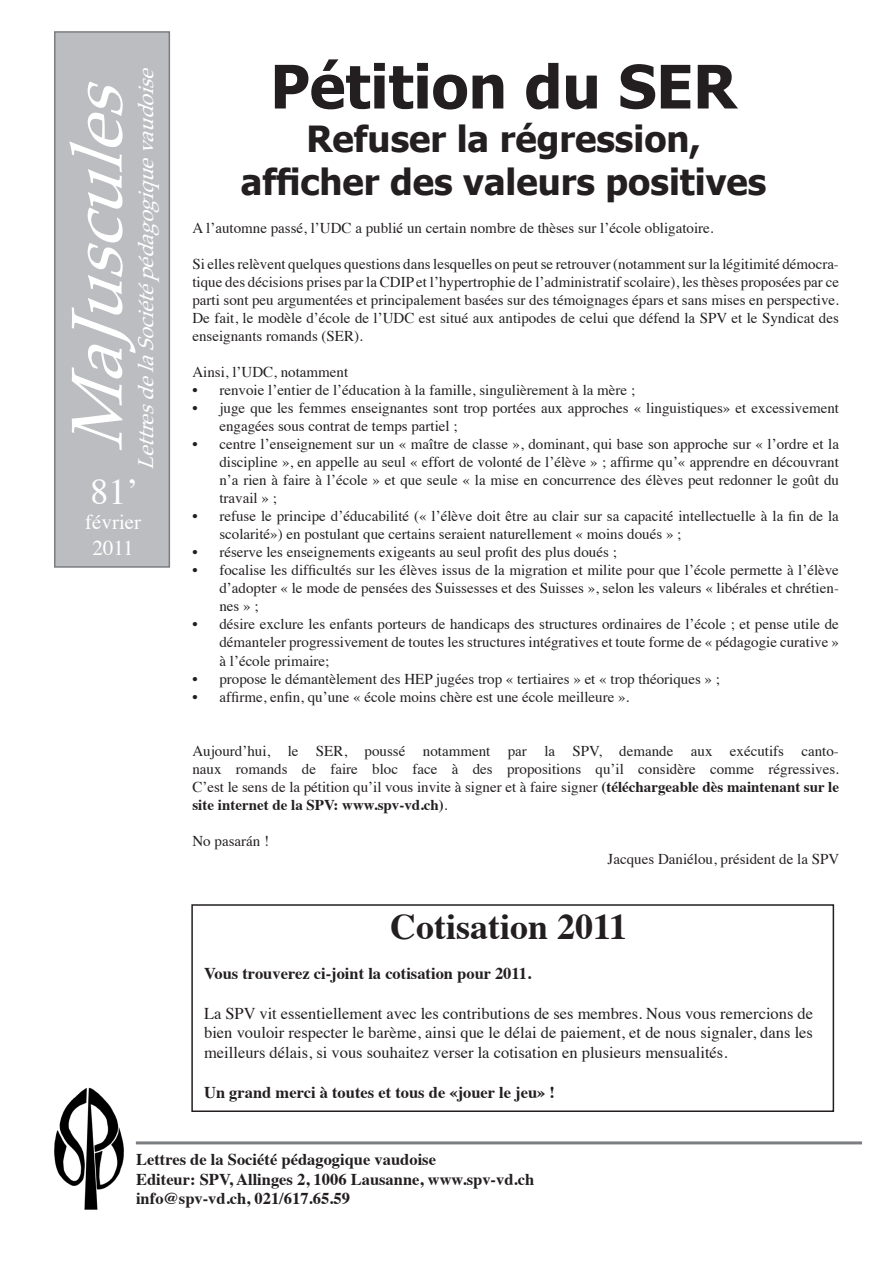
<style>
.page{position:relative;width:893px;height:1263px;background:#fff}
.page>*{position:absolute;margin:0;border:0;box-sizing:border-box;transform-origin:0 0}
.t1{font:italic 72px "Palatino";color:#fff}
.t2{font:700 60px "Tahoma";color:#231f20}
.t3{font:700 36px/43.2px "Tahoma";color:#231f20;text-align:center}
.t4{font:700 36px "Times";color:#231f20}
.t5{font:36px "Times";color:#fff}
.t6{font:italic 21px "Palatino";color:#fff}
.t7{font:21px/25.2px "Times";color:#fff;text-align:center}
.t8{font:16.5px/19.8px "Times";color:#231f20;text-align:justify}
.t9{font:700 16.5px/19.8px "Times";color:#231f20}
.t10{font:15px/18px "Times";color:#231f20}
.s1{font-weight:700}
</style>
<div class="page">
<div style="left:54px;top:31px;width:116px;height:537px;background:#bcbdc0;border:2px solid #7b7d80"></div>
<img style="left:54px;top:1087px;width:70px;height:123px">
<div style="left:136px;top:1141px;width:726px;height:3px;background:#bcbdc0;border:2px solid #7b7d80"></div>
<div style="left:191px;top:904px;width:643px;height:208px;border:2px solid #231f20"></div>
<h1 class="t1" style="left:69px;top:452px;width:391px;rotate:-90deg">MaJuscules</h1>
<h3 class="t6" style="left:138px;top:470px;width:409px;rotate:-90deg">LettresdelaSociétép édag og iquevaudoise</h3>
<h3 class="t5" style="left:91px;top:479px;width:49px">81’</h3>
<h3 class="t7" style="left:85px;top:512px;width:57px">février<br>2011</h3>
<h3 class="t5" style="left:91px;top:496px;width:49px">67’</h3>
<h3 class="t7" style="left:72px;top:529px;width:84px">février 08</h3>
<h2 class="t2" style="left:270px;top:59px;width:468px">Pétition du SER</h2>
<h3 class="t3" style="left:241px;top:119px;width:527px">Refuser la régression, afficher des valeurs positives</h3>
<p class="t10" style="left:192px;top:221px;width:523px">A l’automne passé, l’UDC a publié un certain nombre de thèses sur l’école obligatoire.</p>
<p class="t10" style="left:192px;top:257px;width:648px;text-align:justify">Si elles relèvent quelques questions dans lesquelles on peut se retrouver (notamment sur la légitimité démocra&shy;tique des décisions prises par la CDIP et l’hypertrophie de l’administratif scolaire), les thèses proposées par ce parti sont peu argumentées et principalement basées sur des témoignages épars et sans mises en perspective.<br>De fait, le modèle d’école de l’UDC est situé aux antipodes de celui que défend la SPV et le Syndicat des enseignants romands (SER).</p>
<p class="t10" style="left:192px;top:365px;width:157px">Ainsi, l’UDC, notamment</p>
<p class="t10" style="left:192px;top:380px;width:444px">• renvoie l’entier de l’éducation à la famille, singulièrement à la mère ;</p>
<p class="t10" style="left:219px;top:398px;width:621px;text-indent:-27px">• juge que les femmes enseignantes sont trop portées aux approches « linguistiques» et excessivement engagées sous contrat de temps partiel ;</p>
<p class="t10" style="left:219px;top:434px;width:621px;text-indent:-27px">• centre l’enseignement sur un « maître de classe », dominant, qui base son approche sur « l’ordre et la discipline », en appelle au seul « effort de volonté de l’élève » ; affirme qu’« apprendre en découvrant n’a rien à faire à l’école » et que seule « la mise en concurrence des élèves peut redonner le goût du travail » ;<br>refuse le principe d’éducabilité (« l’élève doit être au clair sur sa capacité intellectuelle à la fin de la</p>
<p class="t10" style="left:192px;top:506px;width:7px">•</p>
<p class="t10" style="left:192px;top:542px;width:7px">•</p>
<p class="t10" style="left:192px;top:560px;width:7px">•</p>
<p class="t10" style="left:219px;top:527px;width:464px">scolarité») en postulant que certains seraient naturellement « moins doués » ; réserve les enseignements exigeants au seul profit des plus doués ;</p>
<p class="t10" style="left:219px;top:560px;width:621px">focalise les difficultés sur les élèves issus de la migration et milite pour que l’école permette à l’élève</p>
<p class="t10" style="left:219px;top:581px;width:621px">d’adopter « le mode de pensées des Suissesses et des Suisses », selon les valeurs « libérales et chrétien&shy;nes » ;</p>
<p class="t10" style="left:219px;top:614px;width:621px;text-align:justify;text-indent:-27px">• désire exclure les enfants porteurs de handicaps des structures ordinaires de l’école ; et pense utile de démanteler progressivement de toutes les structures intégratives et toute forme de « pédagogie curative » à l’école primaire;</p>
<p class="t10" style="left:219px;top:668px;width:502px;text-indent:-27px">• propose le démantèlement des HEP jugées trop « tertiaires » et « trop théoriques » ; affirme, enfin, qu’une « école moins chère est une école meilleure ».</p>
<p class="t10" style="left:192px;top:686px;width:7px">•</p>
<p class="t10" style="left:192px;top:743px;width:648px;text-align:justify">Aujourd’hui, le SER, poussé notamment par la SPV, demande aux exécutifs canto&shy;naux romands de faire bloc face à des propositions qu’il considère comme régressives.<br>C’est le sens de la pétition qu’il vous invite à signer et à faire signer <span class="s1">(téléchargeable dès maintenant sur le site internet de la SPV: www.spv-vd.ch)</span>.</p>
<p class="t10" style="left:192px;top:833px;width:78px">No pasarán !</p>
<p class="t10" style="left:608px;top:851px;width:233px">Jacques Daniélou, président de la SPV</p>
<h3 class="t4" style="left:390px;top:914px;width:239px">Cotisation 2011</h3>
<p class="t9" style="left:204px;top:965px;width:329px">Vous trouverez ci-joint la cotisation pour 2011.</p>
<p class="t8" style="left:204px;top:1005px;width:610px">La SPV vit essentiellement avec les contributions de ses membres. Nous vous remercions de bien vouloir respecter le barème, ainsi que le délai de paiement, et de nous signaler, dans les meilleurs délais, si vous souhaitez verser la cotisation en plusieurs mensualités.</p>
<p class="t9" style="left:204px;top:1084px;width:352px">Un grand merci à toutes et tous de «jouer le jeu» !</p>
<p class="t9" style="left:136px;top:1151px;width:400px">Lettres de la Société pédagogique vaudoise<br>Editeur: SPV, Allinges 2, 1006 Lausanne, www.spv-vd.ch info@spv-vd.ch, 021/617.65.59</p>
</div>
